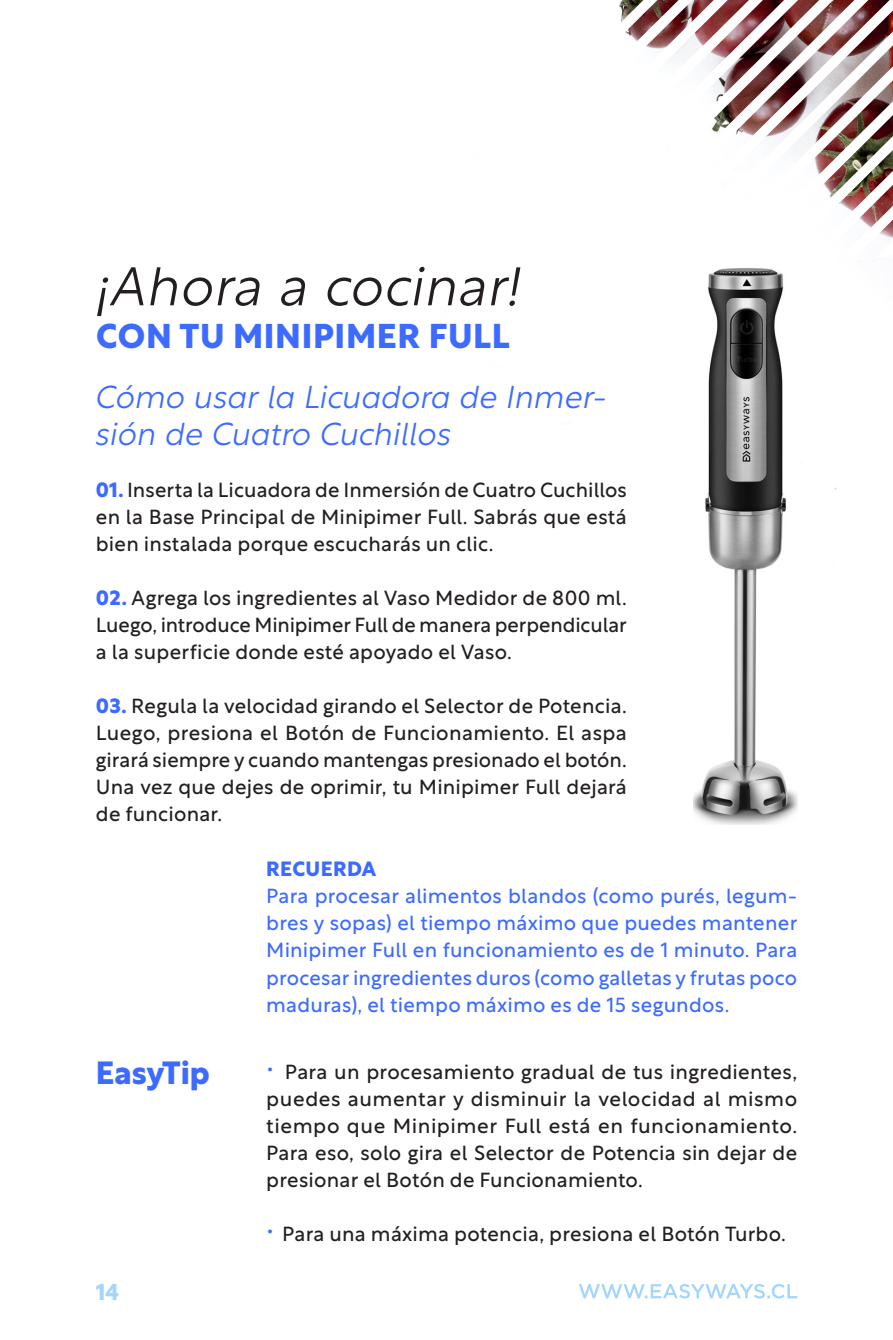
<style>
.page{position:relative;width:893px;height:1340px;background:#fff}
.page>*{position:absolute;margin:0;border:0;box-sizing:border-box;transform-origin:0 0}
.t1{font:italic 300 54px "Rustica";letter-spacing:.015em;color:#231f20}
.t2{font:700 33.75px "Rustica";letter-spacing:.02em;color:#3d6bff}
.t3{font:italic 300 31.5px/36px "Rustica";color:#3d6bff}
.t4{font:700 31.5px "Rustica";color:#3d6bff}
.t5{font:700 22.5px "Rustica";color:#a3d6fa}
.t6{font:20.25px/27px "Rustica";letter-spacing:.01em;color:#231f20;text-align:justify}
.t7{font:20.25px/27px "Rustica";letter-spacing:.01em;color:#3d6bff;text-align:justify}
.t8{font:700 20.25px "Rustica";letter-spacing:.01em;color:#3d6bff}
.s1{font-weight:700;color:#3d6bff}
.s2{font-size:31.5px;color:#3d6bff}
</style>
<div class="page">
<svg style="left:579px;top:1284px;width:218px;height:14px"></svg>
<img style="left:694px;top:268px;width:103px;height:556px">
<img style="left:619px;top:0;width:274px;height:239px">
<p class="t1" style="left:94px;top:239px;width:426px">¡Ahora a cocinar!</p>
<p class="t2" style="left:96px;top:307px;width:415px">CON TU MINIPIMER FULL</p>
<p class="t3" style="left:94px;top:376px;width:513px">Cómo usar la Licuadora de Inmer&shy;sión de Cuatro Cuchillos</p>
<p class="t6" style="left:96px;top:474px;width:532px"><span class="s1">01.</span> Inserta la Licuadora de Inmersión de Cuatro Cuchillos en la Base Principal de Minipimer Full. Sabrás que está bien instalada porque escucharás un clic.</p>
<p class="t6" style="left:96px;top:582px;width:532px"><span class="s1">02.</span> Agrega los ingredientes al Vaso Medidor de 800 ml.<br>Luego, introduce Minipimer Full de manera perpendicular a la superficie donde esté apoyado el Vaso.</p>
<p class="t6" style="left:96px;top:690px;width:532px"><span class="s1">03.</span> Regula la velocidad girando el Selector de Potencia.<br>Luego, presiona el Botón de Funcionamiento. El aspa girará siempre y cuando mantengas presionado el botón.<br>Una vez que dejes de oprimir, tu Minipimer Full dejará de funcionar.</p>
<p class="t4" style="left:96px;top:1045px;width:116px">EasyTip</p>
<p class="t5" style="left:96px;top:1272px;width:25px">14</p>
<p class="t8" style="left:266px;top:851px;width:111px">RECUERDA</p>
<p class="t7" style="left:266px;top:880px;width:532px">Para procesar alimentos blandos (como purés, legum&shy;bres y sopas) el tiempo máximo que puedes mantener Minipimer Full en funcionamiento es de 1 minuto. Para procesar ingredientes duros (como galletas y frutas poco maduras), el tiempo máximo es de 15 segundos.</p>
<p class="t6" style="left:266px;top:1056px;width:533px"><span class="s2">·</span> Para un procesamiento gradual de tus ingredientes, puedes aumentar y disminuir la velocidad al mismo tiempo que Minipimer Full está en funcionamiento.<br>Para eso, solo gira el Selector de Potencia sin dejar de presionar el Botón de Funcionamiento.</p>
<p class="t6" style="left:266px;top:1218px;width:521px"><span class="s2">·</span> Para una máxima potencia, presiona el Botón Turbo.</p>
</div>
